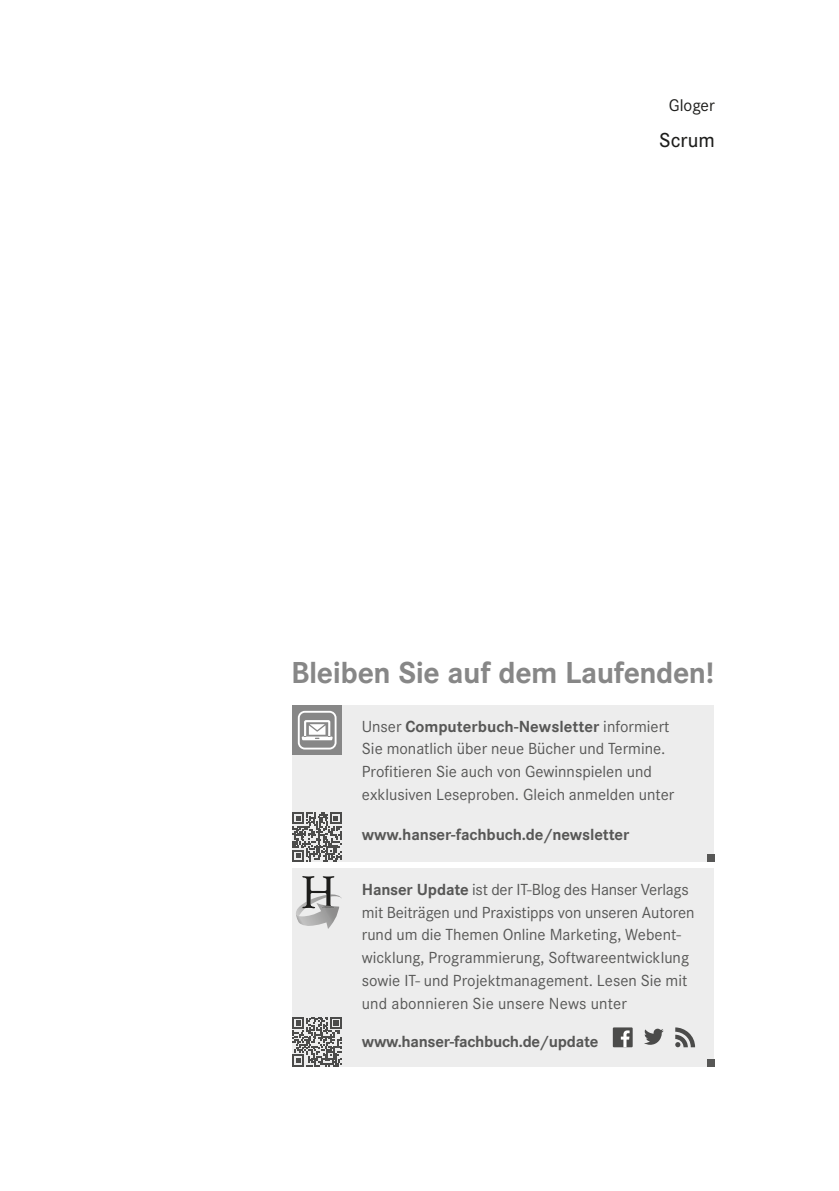
<style>
.page{position:relative;width:839px;height:1191px;background:#fff}
.page>*{position:absolute;margin:0;border:0;box-sizing:border-box;transform-origin:0 0}
.t1{font:700 29.75px "Corporate SBSK";letter-spacing:-.015em;color:#878787}
.t2{font:500 21px "Corporate S Pro";color:#1d1d1b}
.t3{font:17.5px "Corporate S Pro";color:#1d1d1b}
.t4{font:15.75px/22.8px "Corporate SBSK";color:#575756}
.t5{font:700 15.75px "Corporate SBSK";letter-spacing:-.01em;color:#575756}
.s1{font-weight:700}
</style>
<div class="page">
<div style="left:292px;top:868px;width:422px;height:198px;background:#ededed"></div>
<div style="left:292px;top:705px;width:422px;height:156px;background:#ededed"></div>
<div style="left:292px;top:705px;width:50px;height:50px;background:#878787"></div>
<svg style="left:298px;top:711px;width:38px;height:38px"></svg>
<div style="left:706px;top:854px;width:8px;height:7px;background:#575756"></div>
<svg style="left:296px;top:876px;width:46px;height:53px"></svg>
<div style="left:612px;top:1027px;width:20px;height:20px;background:#4b4b4a"></div>
<svg style="left:620px;top:1030px;width:9px;height:17px"></svg>
<svg style="left:644px;top:1028px;width:19px;height:16px"></svg>
<svg style="left:675px;top:1027px;width:20px;height:20px"></svg>
<svg style="left:292px;top:812px;width:49px;height:49px"></svg>
<div style="left:706px;top:1059px;width:8px;height:7px;background:#575756"></div>
<svg style="left:292px;top:1017px;width:50px;height:50px"></svg>
<p class="t3" style="left:668px;top:92px;width:48px">Gloger</p>
<h2 class="t2" style="left:659px;top:124px;width:57px">Scrum</h2>
<h1 class="t1" style="left:291px;top:654px;width:424px">Bleiben Sie auf dem Laufenden!</h1>
<p class="t4" style="left:362px;top:715px;width:314px">Unser <span class="s1">Computerbuch-Newsletter</span> informiert Sie monatlich über neue Bücher und Termine.<br>Profitieren Sie auch von Gewinnspielen und exklusiven Leseproben. Gleich anmelden unter</p>
<p class="t5" style="left:362px;top:825px;width:269px">www.hanser-fachbuch.de/newsletter</p>
<p class="t4" style="left:362px;top:878px;width:334px"><span class="s1">Hanser Update</span> ist der IT-Blog des Hanser Verlags mit Beiträgen und Praxistipps von unseren Autoren rund um die Themen Online Marketing, Webent&shy;wicklung, Programmierung, Softwareentwicklung sowie IT- und Projektmanagement. Lesen Sie mit und abonnieren Sie unsere News unter</p>
<p class="t5" style="left:362px;top:1032px;width:238px">www.hanser-fachbuch.de/update</p>
</div>
